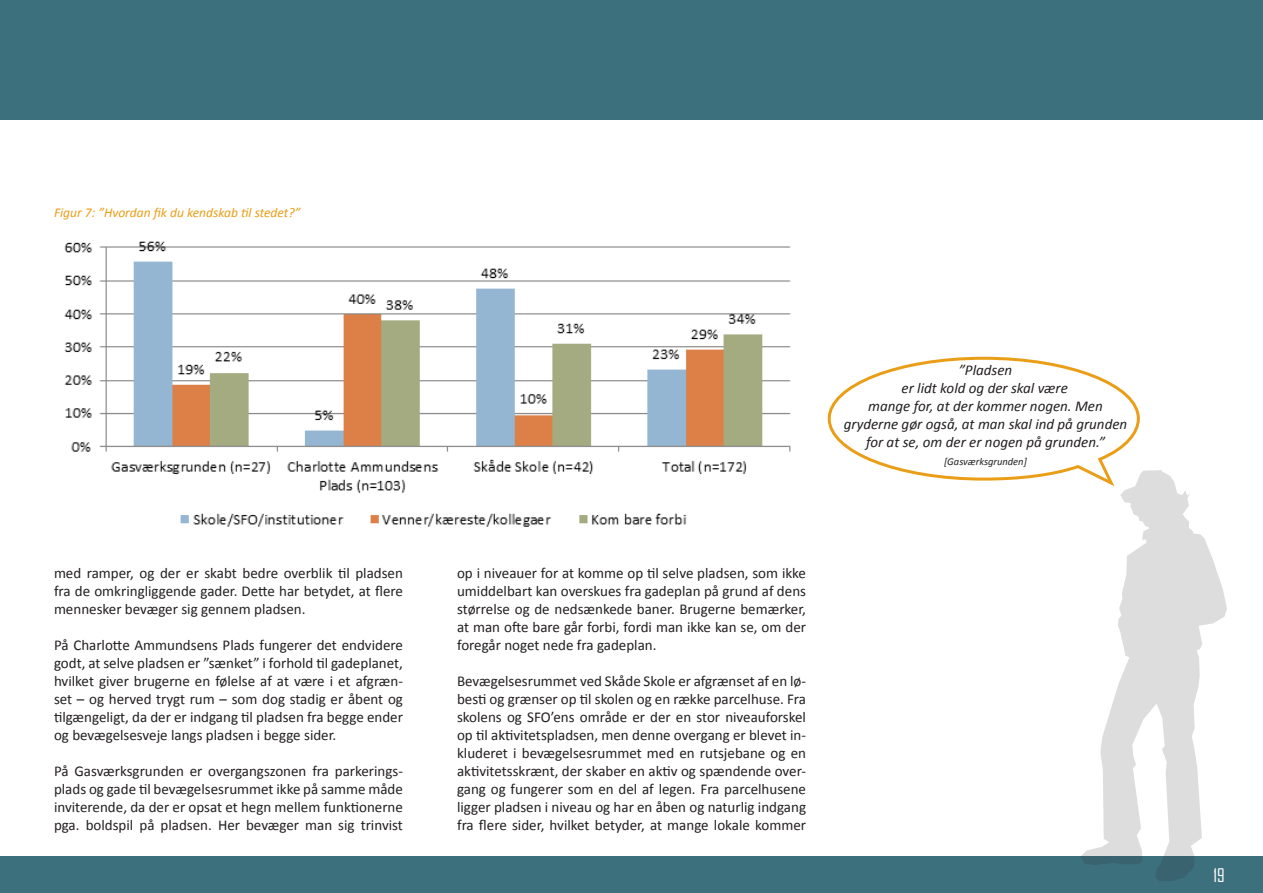
<style>
.page{position:relative;width:1263px;height:893px;background:#fff}
.page>*{position:absolute;margin:0;border:0;box-sizing:border-box;transform-origin:0 0}
.t1{font:18px "Agency FB";color:#fff}
.Brødtekst{font:15px/18px "Calibri";color:#231f20;text-align:justify}
.citat{font:italic 15px/18px "Calibri";color:#231f20;text-align:center}
.billede_figur_tekst{font:italic 13.5px "Calibri";color:#ea9e17}
.citat-2{font:italic 10.5px "Calibri";color:#231f20}
</style>
<div class="page">
<svg style="left:827px;top:356px;width:313px;height:125px"></svg>
<img style="left:64px;top:241px;width:727px;height:286px">
<div style="left:0;top:0;width:1263px;height:119px;background:#3d707d"></div>
<div style="left:0;top:856px;width:1263px;height:37px;background:#3d707d"></div>
<svg style="left:1080px;top:470px;width:147px;height:411px;fill:#dedddd"></svg>
<p class="billede_figur_tekst" style="left:54px;top:203px;width:248px">Figur 7: ”Hvordan fik du kendskab til stedet?”</p>
<p class="Brødtekst" style="left:54px;top:564px;width:350px">med ramper, og der er skabt bedre overblik til pladsen fra de omkringliggende gader. Dette har betydet, at flere mennesker bevæger sig gennem pladsen.</p>
<p class="Brødtekst" style="left:54px;top:636px;width:350px">På Charlotte Ammundsens Plads fungerer det endvidere godt, at selve pladsen er ”sænket” i forhold til gadeplanet, hvilket giver brugerne en følelse af at være i et afgræn&shy;set – og herved trygt rum – som dog stadig er åbent og tilgængeligt, da der er indgang til pladsen fra begge ender og bevægelsesveje langs pladsen i begge sider.</p>
<p class="Brødtekst" style="left:54px;top:762px;width:350px">På Gasværksgrunden er overgangszonen fra parkerings&shy;plads og gade til bevægelsesrummet ikke på samme måde inviterende, da der er opsat et hegn mellem funktionerne pga. boldspil på pladsen. Her bevæger man sig trinvist</p>
<p class="citat" style="left:844px;top:361px;width:285px">”Pladsen<br>er lidt kold og der skal være<br>mange for, at der kommer nogen. Men gryderne gør også, at man skal ind på grunden for at se, om der er nogen på grunden.”</p>
<p class="citat-2" style="left:944px;top:455px;width:84px">[Gasværksgrunden]</p>
<p class="Brødtekst" style="left:457px;top:564px;width:350px">op i niveauer for at komme op til selve pladsen, som ikke umiddelbart kan overskues fra gadeplan på grund af dens størrelse og de nedsænkede baner. Brugerne bemærker, at man ofte bare går forbi, fordi man ikke kan se, om der foregår noget nede fra gadeplan.</p>
<p class="Brødtekst" style="left:457px;top:672px;width:350px">Bevægelsesrummet ved Skåde Skole er afgrænset af en lø&shy;besti og grænser op til skolen og en række parcelhuse. Fra skolens og SFO’ens område er der en stor niveauforskel op til aktivitetspladsen, men denne overgang er blevet in&shy;kluderet i bevægelsesrummet med en rutsjebane og en aktivitetsskrænt, der skaber en aktiv og spændende over&shy;gang og fungerer som en del af legen. Fra parcelhusene ligger pladsen i niveau og har en åben og naturlig indgang fra flere sider, hvilket betyder, at mange lokale kommer</p>
<p class="t1" style="left:1213px;top:864px;width:13px">19</p>
</div>
